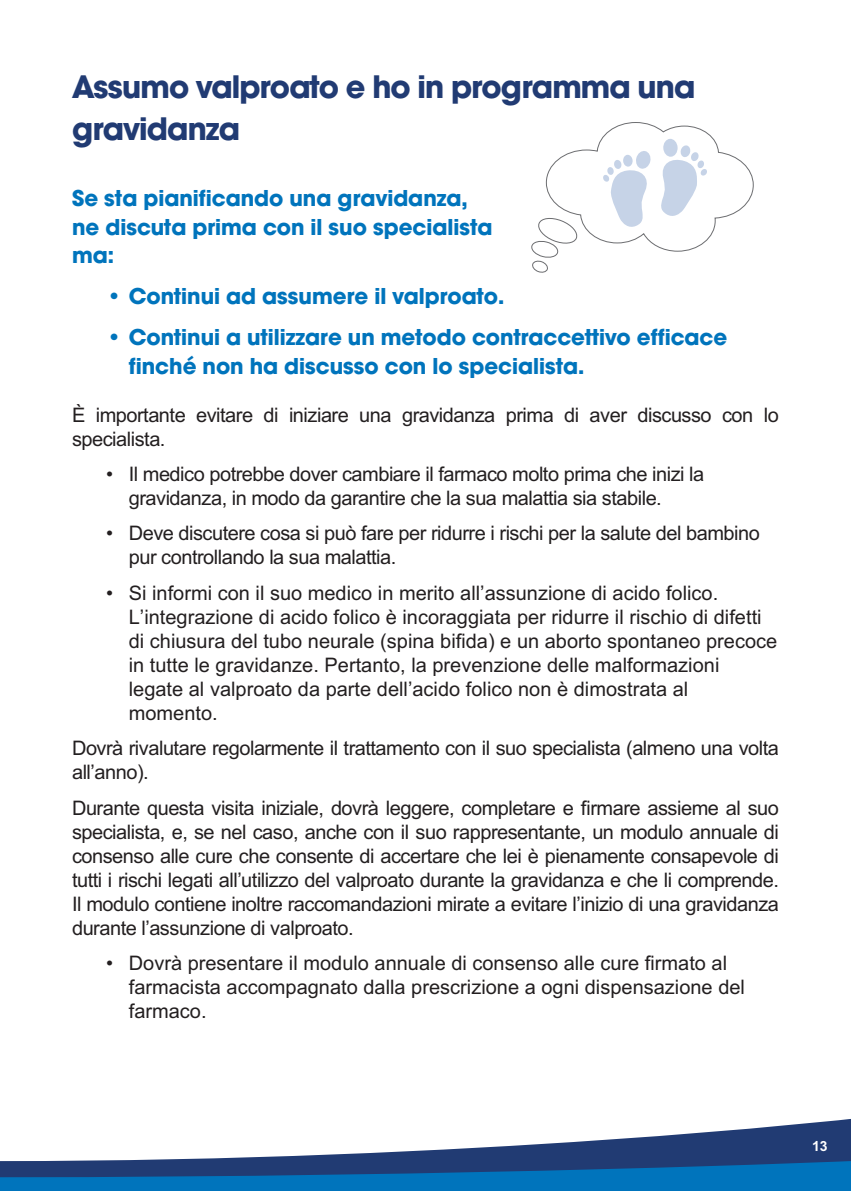
<style>
.page{position:relative;width:851px;height:1191px;background:#fff}
.page>*{position:absolute;margin:0;border:0;box-sizing:border-box;transform-origin:0 0}
.t1{font:700 34px/42px "Avant Garde Gothic Itc T";letter-spacing:-.025em;color:#213b73}
.t2{font:700 24px/28.8px "Avant Garde Gothic Itc T";color:#0074bc}
.t3{font:20px/24px "Arial";color:#231f20}
.t4{font:20px/24px "Arial";letter-spacing:-.025em;color:#231f20}
.t5{font:700 14px "Arial";color:#fff}
</style>
<div class="page">
<svg style="left:491px;top:1119px;width:359px;height:28px"></svg>
<svg style="left:531px;top:122px;width:223px;height:151px"></svg>
<svg style="left:0;top:1147px;width:851px;height:44px;background:#2d6ba3"></svg>
<p class="t1" style="left:72px;top:65px;width:624px">Assumo valproato e ho in programma una gravidanza</p>
<p class="t2" style="left:72px;top:183px;width:397px">Se sta pianificando una gravidanza,</p>
<p class="t2" style="left:72px;top:212px;width:422px">ne discuta prima con il suo specialista</p>
<p class="t2" style="left:72px;top:240px;width:44px">ma:</p>
<p class="t2" style="left:106px;top:281px;width:400px">• Continui ad assumere il valproato.</p>
<p class="t2" style="left:129px;top:322px;width:600px;text-indent:-23px">• Continui a utilizzare un metodo contraccettivo efficace finché non ha discusso con lo specialista.</p>
<p class="t4" style="left:72px;top:403px;width:708px">È importante evitare di iniziare una gravidanza prima di aver discusso con lo specialista.</p>
<p class="t4" style="left:129px;top:462px;width:577px;text-indent:-23px">• Il medico potrebbe dover cambiare il farmaco molto prima che inizi la gravidanza, in modo da garantire che la sua malattia sia stabile.</p>
<p class="t4" style="left:129px;top:521px;width:632px;text-indent:-23px">• Deve discutere cosa si può fare per ridurre i rischi per la salute del bambino pur controllando la sua malattia.</p>
<p class="t3" style="left:129px;top:581px;width:650px;text-indent:-23px">• Si informi con il suo medico in merito all’assunzione di acido folico.<br>L’integrazione di acido folico è incoraggiata per ridurre il rischio di difetti di chiusura del tubo neurale (spina bifida) e un aborto spontaneo precoce in tutte le gravidanze. Pertanto, la prevenzione delle malformazioni legate al valproato da parte dell’acido folico non è dimostrata al momento.</p>
<p class="t4" style="left:72px;top:736px;width:708px">Dovrà rivalutare regolarmente il trattamento con il suo specialista (almeno una volta all’anno).</p>
<p class="t3" style="left:72px;top:795px;width:708px;text-align:justify">Durante questa visita iniziale, dovrà leggere, completare e firmare assieme al suo specialista, e, se nel caso, anche con il suo rappresentante, un modulo annuale di consenso alle cure che consente di accertare che lei è pienamente consapevole di tutti i rischi legati all’utilizzo del valproato durante la gravidanza e che li comprende.<br>Il modulo contiene inoltre raccomandazioni mirate a evitare l’inizio di una gravidanza durante l’assunzione di valproato.</p>
<p class="t3" style="left:129px;top:951px;width:617px;text-indent:-23px">• Dovrà presentare il modulo annuale di consenso alle cure firmato al farmacista accompagnato dalla prescrizione a ogni dispensazione del farmaco.</p>
<p class="t5" style="left:811px;top:1138px;width:17px">13</p>
</div>
